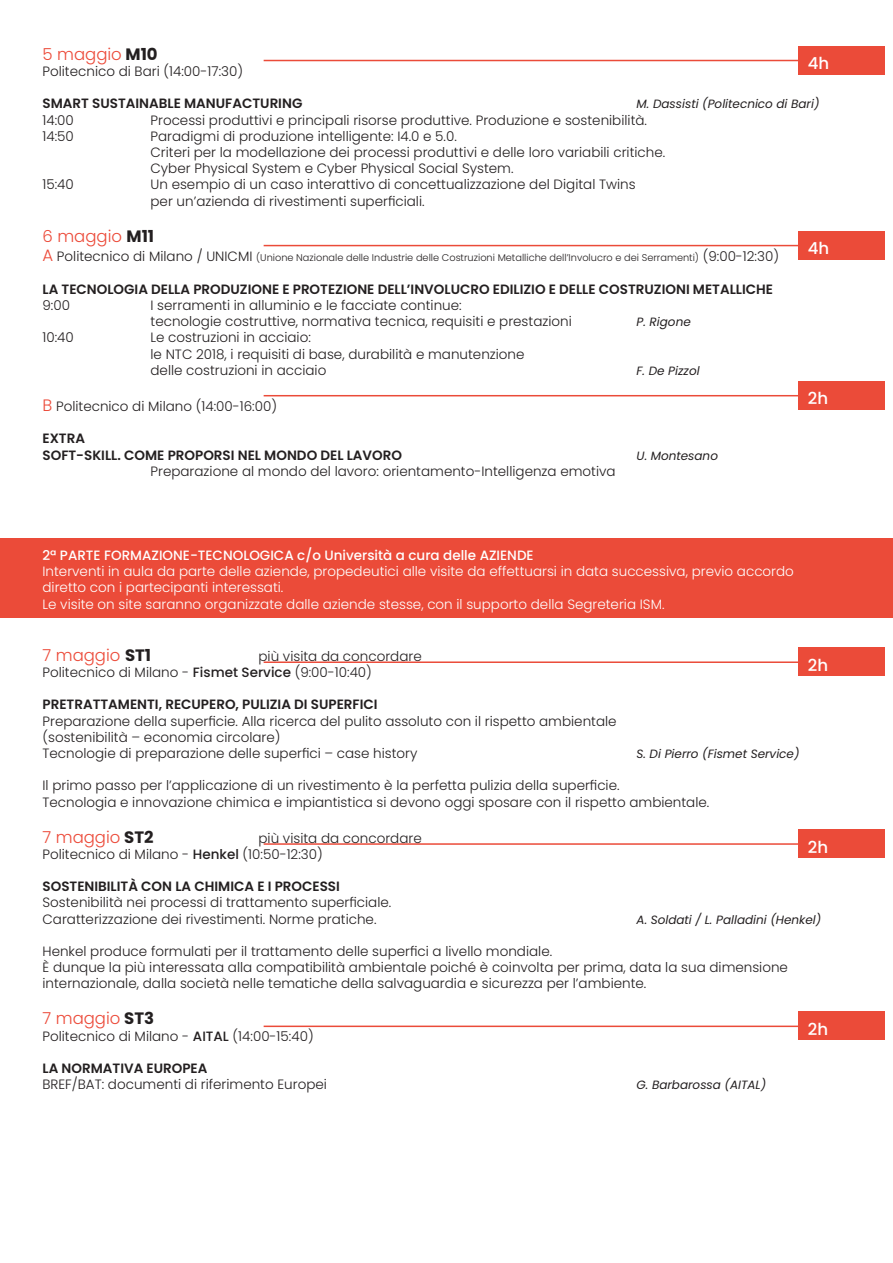
<style>
.page{position:relative;width:893px;height:1263px;background:#fff}
.page>*{position:absolute;margin:0;border:0;box-sizing:border-box;transform-origin:0 0}
.t1{font:300 16.5px "Poppins";color:#ec4a39}
.t2{font:500 16.5px "Poppins";color:#fff}
.t3{font:300 13.5px/16.2px "Poppins";color:#231f20}
.t4{font:600 13.5px/16.2px "Poppins";color:#231f20}
.t5{font:300 13.5px/16.2px "Poppins";color:#fff}
.t6{font:500 13.5px "Poppins";color:#fff}
.t7{font:italic 12px "Poppins";color:#231f20}
.t8{font:300 9.75px "Poppins";color:#231f20}
.s1{font-weight:700;color:#231f20}
.s2{font-size:16.5px;color:#ec4a39}
.s3{font-size:13.5px}
.s4{font-weight:500}
</style>
<div class="page">
<div style="left:0;top:538px;width:893px;height:79px;background:#eb4b39"></div>
<hr style="left:264px;top:60px;width:555px;height:1px;background:#eb4b39">
<hr style="left:264px;top:245px;width:555px;height:1px;background:#eb4b39">
<hr style="left:264px;top:395px;width:555px;height:1px;background:#eb4b39">
<hr style="left:264px;top:661px;width:555px;height:2px;background:#eb4b39">
<hr style="left:264px;top:843px;width:555px;height:2px;background:#eb4b39">
<hr style="left:264px;top:1025px;width:555px;height:2px;background:#eb4b39">
<div style="left:798px;top:46px;width:86px;height:28px;background:#eb4b39"></div>
<div style="left:798px;top:231px;width:86px;height:28px;background:#eb4b39"></div>
<div style="left:798px;top:381px;width:86px;height:28px;background:#eb4b39"></div>
<div style="left:798px;top:647px;width:86px;height:29px;background:#eb4b39"></div>
<div style="left:798px;top:829px;width:86px;height:29px;background:#eb4b39"></div>
<div style="left:798px;top:1011px;width:86px;height:29px;background:#eb4b39"></div>
<p class="t1" style="left:43px;top:44px;width:117px">5 maggio <span class="s1">M10</span></p>
<p class="t3" style="left:43px;top:63px;width:202px">Politecnico di Bari (14:00-17:30)</p>
<p class="t4" style="left:43px;top:96px;width:261px">SMART SUSTAINABLE MANUFACTURING</p>
<p class="t7" style="left:637px;top:97px;width:184px">M. Dassisti (Politecnico di Bari)</p>
<p class="t3" style="left:43px;top:112px;width:33px">14:00</p>
<p class="t3" style="left:151px;top:112px;width:498px">Processi produttivi e principali risorse produttive. Produzione e sostenibilità.</p>
<p class="t3" style="left:43px;top:128px;width:33px">14:50</p>
<p class="t3" style="left:151px;top:128px;width:516px">Paradigmi di produzione intelligente: I4.0 e 5.0.<br>Criteri per la modellazione dei processi produttivi e delle loro variabili critiche.<br>Cyber Physical System e Cyber Physical Social System.</p>
<p class="t3" style="left:43px;top:177px;width:33px">15:40</p>
<p class="t3" style="left:151px;top:177px;width:487px">Un esempio di un caso interattivo di concettualizzazione del Digital Twins per un’azienda di rivestimenti superficiali.</p>
<p class="t1" style="left:43px;top:226px;width:113px">6 maggio <span class="s1">M11</span></p>
<p class="t8" style="left:43px;top:252px;width:738px"><span class="s2">A</span> <span class="s3">Politecnico di Milano / UNICMI</span> (Unione Nazionale delle Industrie delle Costruzioni Metalliche dell’Involucro e dei Serramenti) <span class="s3">(9:00-12:30)</span></p>
<p class="t4" style="left:43px;top:281px;width:732px">LA TECNOLOGIA DELLA PRODUZIONE E PROTEZIONE DELL’INVOLUCRO EDILIZIO E DELLE COSTRUZIONI METALLICHE</p>
<p class="t3" style="left:43px;top:297px;width:29px">9:00</p>
<p class="t3" style="left:151px;top:297px;width:423px">I serramenti in alluminio e le facciate continue:<br>tecnologie costruttive, normativa tecnica, requisiti e prestazioni</p>
<p class="t2" style="left:808px;top:53px;width:23px">4h</p>
<p class="t2" style="left:808px;top:239px;width:23px">4h</p>
<p class="t7" style="left:637px;top:315px;width:56px">P. Rigone</p>
<p class="t3" style="left:43px;top:330px;width:33px">10:40</p>
<p class="t3" style="left:151px;top:330px;width:376px">Le costruzioni in acciaio:<br>le NTC 2018, i requisiti di base, durabilità e manutenzione delle costruzioni in acciaio</p>
<p class="t3" style="left:43px;top:398px;width:236px"><span class="s2">B</span> Politecnico di Milano (14:00-16:00)</p>
<p class="t4" style="left:43px;top:430px;width:361px">EXTRA<br>SOFT-SKILL. COME PROPORSI NEL MONDO DEL LAVORO</p>
<p class="t3" style="left:151px;top:463px;width:467px">Preparazione al mondo del lavoro: orientamento-Intelligenza emotiva</p>
<p class="t7" style="left:637px;top:364px;width:65px">F. De Pizzol</p>
<p class="t7" style="left:637px;top:448px;width:83px">U. Montesano</p>
<p class="t2" style="left:808px;top:389px;width:22px">2h</p>
<p class="t6" style="left:43px;top:547px;width:493px">2ª PARTE FORMAZIONE-TECNOLOGICA c/o Università a cura delle AZIENDE</p>
<p class="t5" style="left:43px;top:563px;width:753px">Interventi in aula da parte delle aziende, propedeutici alle visite da effettuarsi in data successiva, previo accordo diretto con i partecipanti interessati.<br>Le visite on site saranno organizzate dalle aziende stesse, con il supporto della Segreteria ISM.</p>
<p class="t1" style="left:43px;top:645px;width:110px">7 maggio <span class="s1">ST1</span></p>
<p class="t3" style="left:43px;top:648px;width:381px;text-indent:216px">più visita da concordare<br>Politecnico di Milano - <span class="s4">Fismet Service</span> (9:00-10:40)</p>
<p class="t4" style="left:43px;top:696px;width:337px">PRETRATTAMENTI, RECUPERO, PULIZIA DI SUPERFICI</p>
<p class="t3" style="left:43px;top:713px;width:576px">Preparazione della superficie. Alla ricerca del pulito assoluto con il rispetto ambientale (sostenibilità – economia circolare)<br>Tecnologie di preparazione delle superfici – case history</p>
<p class="t2" style="left:808px;top:655px;width:22px">2h</p>
<p class="t7" style="left:637px;top:747px;width:164px">S. Di Pierro (Fismet Service)</p>
<p class="t3" style="left:43px;top:777px;width:668px">Il primo passo per l’applicazione di un rivestimento è la perfetta pulizia della superficie.<br>Tecnologia e innovazione chimica e impiantistica si devono oggi sposare con il rispetto ambientale.</p>
<p class="t1" style="left:43px;top:827px;width:112px">7 maggio <span class="s1">ST2</span></p>
<p class="t3" style="left:43px;top:830px;width:381px;text-indent:216px">più visita da concordare<br>Politecnico di Milano - <span class="s4">Henkel</span> (10:50-12:30)</p>
<p class="t4" style="left:43px;top:878px;width:299px">SOSTENIBILITÀ CON LA CHIMICA E I PROCESSI</p>
<p class="t3" style="left:43px;top:894px;width:350px">Sostenibilità nei processi di trattamento superficiale.<br>Caratterizzazione dei rivestimenti. Norme pratiche.</p>
<p class="t2" style="left:808px;top:837px;width:22px">2h</p>
<p class="t7" style="left:637px;top:912px;width:186px">A. Soldati / L. Palladini (Henkel)</p>
<p class="t3" style="left:43px;top:943px;width:747px">Henkel produce formulati per il trattamento delle superfici a livello mondiale.<br>È dunque la più interessata alla compatibilità ambientale poiché è coinvolta per prima, data la sua dimensione internazionale, dalla società nelle tematiche della salvaguardia e sicurezza per l’ambiente.</p>
<p class="t1" style="left:43px;top:1009px;width:113px">7 maggio <span class="s1">ST3</span></p>
<p class="t3" style="left:43px;top:1028px;width:273px">Politecnico di Milano - <span class="s4">AITAL</span> (14:00-15:40)</p>
<p class="t4" style="left:43px;top:1060px;width:166px">LA NORMATIVA EUROPEA</p>
<p class="t3" style="left:43px;top:1076px;width:286px">BREF/BAT: documenti di riferimento Europei</p>
<p class="t7" style="left:637px;top:1078px;width:131px">G. Barbarossa (AITAL)</p>
<p class="t2" style="left:808px;top:1020px;width:22px">2h</p>
</div>
